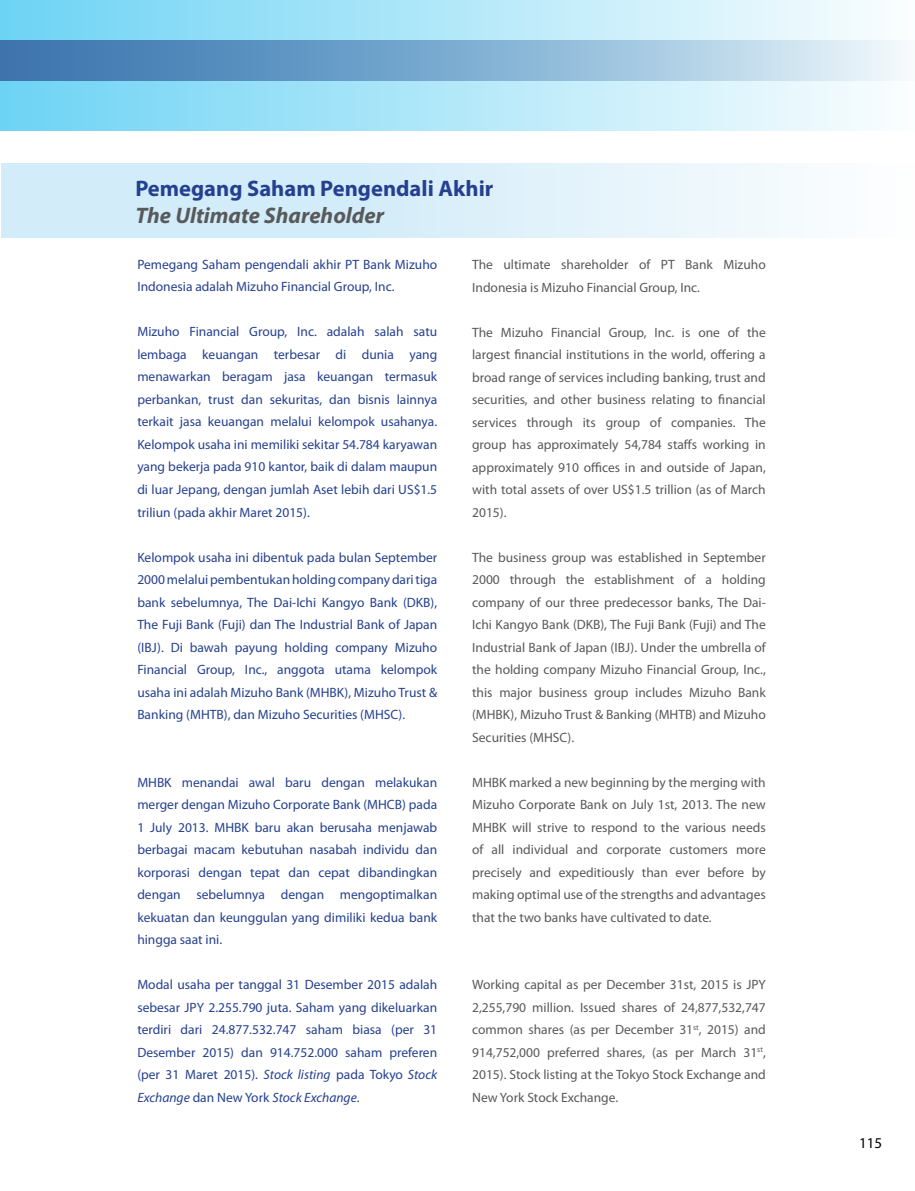
<style>
.page{position:relative;width:915px;height:1191px;background:#fff}
.page>*{position:absolute;margin:0;border:0;box-sizing:border-box;transform-origin:0 0}
.t1{font:700 22.5px "Myriad Pro";color:#25408f}
.t2{font:italic 700 22.5px "Myriad Pro";color:#58595b}
.t3{font:15px "Myriad Pro";color:#000}
.t4{font:13.5px/22.5px "Myriad Pro";color:#25408f;text-align:justify}
.t5{font:13.5px/22.5px "Myriad Pro";color:#58595b;text-align:justify}
.s1{font-style:italic}
</style>
<div class="page">
<div style="left:0;top:0;width:914px;height:130px;background:linear-gradient(to right,#6bd1f3,#fafdfe)"></div>
<svg style="left:0;top:41px;width:914px;height:40px;background:#86b0d2"></svg>
<hr style="left:0;top:164px;width:1px;height:112px;background:#d2ecf9">
<div style="left:1px;top:164px;width:913px;height:74px;background:linear-gradient(to right,#c8e8f8,#f8fbfd)"></div>
<h1 class="t1" style="left:135px;top:174px;width:359px">Pemegang Saham Pengendali Akhir</h1>
<h1 class="t2" style="left:135px;top:201px;width:250px">The Ultimate Shareholder</h1>
<p class="t4" style="left:137px;top:253px;width:301px">Pemegang Saham pengendali akhir PT Bank Mizuho<br>Indonesia adalah Mizuho Financial Group, Inc.</p>
<p class="t4" style="left:137px;top:320px;width:301px">Mizuho Financial Group, Inc. adalah salah satu lembaga keuangan terbesar di dunia yang menawarkan beragam jasa keuangan termasuk perbankan, trust dan sekuritas, dan bisnis lainnya terkait jasa keuangan melalui kelompok usahanya.<br>Kelompok usaha ini memiliki sekitar 54.784 karyawan yang bekerja pada 910 kantor, baik di dalam maupun di luar Jepang, dengan jumlah Aset lebih dari US$1.5 triliun (pada akhir Maret 2015).</p>
<p class="t4" style="left:137px;top:545px;width:301px">Kelompok usaha ini dibentuk pada bulan September 2000 melalui pembentukan holding company dari tiga bank sebelumnya, The Dai-Ichi Kangyo Bank (DKB), The Fuji Bank (Fuji) dan The Industrial Bank of Japan (IBJ). Di bawah payung holding company Mizuho Financial Group, Inc., anggota utama kelompok usaha ini adalah Mizuho Bank (MHBK), Mizuho Trust &amp; Banking (MHTB), dan Mizuho Securities (MHSC).</p>
<p class="t5" style="left:472px;top:253px;width:295px">The ultimate shareholder of PT Bank Mizuho<br>Indonesia is Mizuho Financial Group, Inc.</p>
<p class="t5" style="left:472px;top:320px;width:295px">The Mizuho Financial Group, Inc. is one of the largest financial institutions in the world, offering a broad range of services including banking, trust and securities, and other business relating to financial services through its group of companies. The group has approximately 54,784 staffs working in approximately 910 offices in and outside of Japan, with total assets of over US$1.5 trillion (as of March 2015).</p>
<p class="t5" style="left:472px;top:545px;width:295px">The business group was established in September 2000 through the establishment of a holding company of our three predecessor banks, The Dai-Ichi Kangyo Bank (DKB), The Fuji Bank (Fuji) and The Industrial Bank of Japan (IBJ). Under the umbrella of the holding company Mizuho Financial Group, Inc., this major business group includes Mizuho Bank (MHBK), Mizuho Trust &amp; Banking (MHTB) and Mizuho Securities (MHSC).</p>
<p class="t5" style="left:472px;top:770px;width:295px">MHBK marked a new beginning by the merging with Mizuho Corporate Bank on July 1st, 2013. The new MHBK will strive to respond to the various needs of all individual and corporate customers more precisely and expeditiously than ever before by making optimal use of the strengths and advantages that the two banks have cultivated to date.</p>
<p class="t4" style="left:137px;top:770px;width:301px">MHBK menandai awal baru dengan melakukan merger dengan Mizuho Corporate Bank (MHCB) pada 1 July 2013. MHBK baru akan berusaha menjawab berbagai macam kebutuhan nasabah individu dan korporasi dengan tepat dan cepat dibandingkan dengan sebelumnya dengan mengoptimalkan kekuatan dan keunggulan yang dimiliki kedua bank hingga saat ini.</p>
<p class="t4" style="left:137px;top:973px;width:301px">Modal usaha per tanggal 31 Desember 2015 adalah sebesar JPY 2.255.790 juta. Saham yang dikeluarkan terdiri dari 24.877.532.747 saham biasa (per 31<br>Desember 2015) dan 914.752.000 saham preferen (per 31 Maret 2015). <span class="s1">Stock listing</span> pada Tokyo <span class="s1">Stock Exchange</span> dan New York <span class="s1">Stock Exchange</span>.</p>
<p class="t5" style="left:472px;top:973px;width:295px">Working capital as per December 31st, 2015 is JPY 2,255,790 million. Issued shares of 24,877,532,747 common shares (as per December 31<sup>st</sup>, 2015) and 914,752,000 preferred shares, (as per March 31<sup>st</sup>, 2015). Stock listing at the Tokyo Stock Exchange and New York Stock Exchange.</p>
<p class="t3" style="left:858px;top:1134px;width:25px">115</p>
</div>
